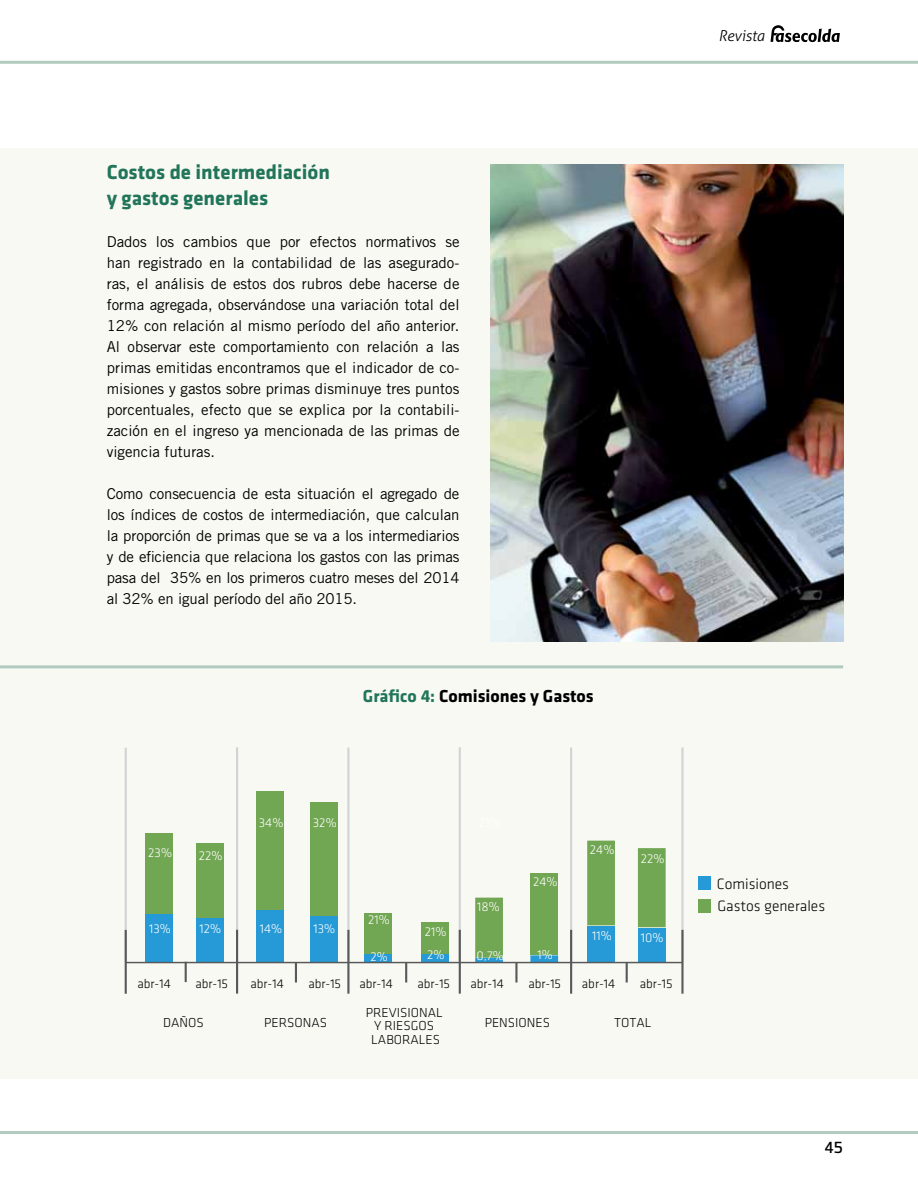
<style>
.page{position:relative;width:918px;height:1188px;background:#fff}
.page>*{position:absolute;margin:0;border:0;box-sizing:border-box;transform-origin:0 0}
.t1{font:700 21px/25.2px "Klavika";color:#21755b}
.t2{font:700 18px "Klavika";color:#000}
.t3{font:300 15.45px/22px "Klavika";color:#000}
.t4{font:15px/21px "Trade Gothic LT Std";letter-spacing:-.005em;color:#000;text-align:justify}
.t5{font:italic 300 15px "Aller";color:#000}
.t6{font:15px "Collator";color:#000}
.t7{font:300 13.5px/13.5px "Klavika";color:#000;text-align:center}
.t8{font:300 13.2px/23.2px "Klavika";color:#fff}
.t9{font:300 13.2px "Klavika";color:#000}
.s1{color:#21755b}
</style>
<div class="page">
<hr style="left:0;top:1131px;width:918px;height:3px;background:#b1cbc0">
<hr style="left:0;top:61px;width:918px;height:3px;background:#b1cbc0">
<svg style="left:771px;top:25px;width:69px;height:17px"></svg>
<div style="left:0;top:148px;width:918px;height:931px;background:#f9f9f3"></div>
<div style="left:196px;top:918px;width:28px;height:45px;background:#259ad6"></div>
<div style="left:145px;top:914px;width:28px;height:49px;background:#259ad6"></div>
<div style="left:196px;top:844px;width:28px;height:74px;background:#71a653"></div>
<div style="left:145px;top:834px;width:28px;height:80px;background:#71a653"></div>
<div style="left:638px;top:928px;width:28px;height:35px;background:#259ad6"></div>
<div style="left:587px;top:926px;width:28px;height:37px;background:#259ad6"></div>
<div style="left:638px;top:848px;width:28px;height:79px;background:#71a653"></div>
<div style="left:587px;top:841px;width:28px;height:84px;background:#71a653"></div>
<div style="left:310px;top:916px;width:28px;height:47px;background:#259ad6"></div>
<div style="left:256px;top:910px;width:28px;height:53px;background:#259ad6"></div>
<div style="left:310px;top:803px;width:28px;height:113px;background:#71a653"></div>
<div style="left:256px;top:792px;width:28px;height:118px;background:#71a653"></div>
<div style="left:421px;top:953px;width:28px;height:10px;background:#259ad6"></div>
<div style="left:364px;top:953px;width:28px;height:10px;background:#259ad6"></div>
<div style="left:421px;top:922px;width:28px;height:32px;background:#71a653"></div>
<div style="left:364px;top:913px;width:28px;height:40px;background:#71a653"></div>
<svg style="left:530px;top:955px;width:28px;height:7px"></svg>
<svg style="left:475px;top:958px;width:28px;height:4px"></svg>
<div style="left:530px;top:874px;width:28px;height:81px;background:#71a653"></div>
<div style="left:475px;top:898px;width:28px;height:60px;background:#71a653"></div>
<div style="left:698px;top:877px;width:12px;height:13px;background:#259ad6"></div>
<div style="left:698px;top:899px;width:13px;height:13px;background:#71a653"></div>
<hr style="left:125px;top:748px;width:2px;height:214px;background:#d1d3d4">
<hr style="left:236px;top:747px;width:2px;height:215px;background:#d1d3d4">
<hr style="left:459px;top:747px;width:2px;height:215px;background:#d1d3d4">
<hr style="left:570px;top:747px;width:2px;height:215px;background:#d1d3d4">
<hr style="left:681px;top:747px;width:3px;height:215px;background:#d1d3d4">
<hr style="left:347px;top:747px;width:2px;height:215px;background:#d1d3d4">
<hr style="left:126px;top:962px;width:556px;height:1px;background:#58595b">
<hr style="left:125px;top:930px;width:2px;height:64px;background:#58595b">
<hr style="left:236px;top:930px;width:2px;height:64px;background:#58595b">
<hr style="left:459px;top:930px;width:2px;height:64px;background:#58595b">
<hr style="left:570px;top:930px;width:2px;height:64px;background:#58595b">
<hr style="left:681px;top:930px;width:3px;height:64px;background:#58595b">
<hr style="left:347px;top:930px;width:2px;height:64px;background:#58595b">
<hr style="left:185px;top:962px;width:2px;height:20px;background:#58595b">
<hr style="left:295px;top:962px;width:2px;height:21px;background:#58595b">
<hr style="left:405px;top:962px;width:2px;height:21px;background:#58595b">
<hr style="left:515px;top:962px;width:3px;height:21px;background:#58595b">
<hr style="left:626px;top:962px;width:2px;height:21px;background:#58595b">
<img style="left:490px;top:165px;width:353px;height:476px">
<hr style="left:0;top:665px;width:843px;height:3px;background:#b1cbc0">
<p class="t5" style="left:718px;top:27px;width:48px">Revista</p>
<p class="t1" style="left:107px;top:160px;width:225px">Costos de intermediación y gastos generales</p>
<p class="t4" style="left:107px;top:231px;width:354px">Dados los cambios que por efectos normativos se han registrado en la contabilidad de las asegurado&shy;ras, el análisis de estos dos rubros debe hacerse de forma agregada, observándose una variación total del 12% con relación al mismo período del año anterior.<br>Al observar este comportamiento con relación a las primas emitidas encontramos que el indicador de co&shy;misiones y gastos sobre primas disminuye tres puntos porcentuales, efecto que se explica por la contabili&shy;zación en el ingreso ya mencionada de las primas de vigencia futuras.</p>
<p class="t4" style="left:107px;top:483px;width:354px">Como consecuencia de esta situación el agregado de los índices de costos de intermediación, que calculan la proporción de primas que se va a los intermediarios y de eficiencia que relaciona los gastos con las primas pasa del 35% en los primeros cuatro meses del 2014 al 32% en igual período del año 2015.</p>
<p class="t2" style="left:363px;top:686px;width:232px"><span class="s1">Gráfico 4:</span> Comisiones y Gastos</p>
<p class="t8" style="left:148px;top:841px;width:25px">23%</p>
<p class="t8" style="left:199px;top:844px;width:25px">22%</p>
<p class="t8" style="left:149px;top:917px;width:23px">13%</p>
<p class="t8" style="left:199px;top:917px;width:23px">12%</p>
<p class="t8" style="left:259px;top:811px;width:26px">34%</p>
<p class="t8" style="left:313px;top:811px;width:25px">32%</p>
<p class="t8" style="left:260px;top:917px;width:24px">14%</p>
<p class="t8" style="left:313px;top:917px;width:23px">13%</p>
<p class="t8" style="left:368px;top:908px;width:23px">21%</p>
<p class="t8" style="left:370px;top:945px;width:19px">2%</p>
<p class="t8" style="left:425px;top:917px;width:23px">17%</p>
<p class="t8" style="left:425px;top:920px;width:23px">21%<br>2%</p>
<p class="t8" style="left:477px;top:895px;width:24px">18%</p>
<p class="t8" style="left:477px;top:944px;width:29px">0,7%</p>
<p class="t8" style="left:533px;top:870px;width:26px">24%</p>
<p class="t8" style="left:538px;top:944px;width:17px">1%</p>
<p class="t8" style="left:590px;top:839px;width:26px">24%</p>
<p class="t8" style="left:641px;top:847px;width:25px">22%</p>
<p class="t8" style="left:592px;top:924px;width:21px">11%</p>
<p class="t8" style="left:641px;top:926px;width:24px">10%</p>
<p class="t9" style="left:137px;top:977px;width:35px">abr-14</p>
<p class="t9" style="left:195px;top:977px;width:34px">abr-15</p>
<p class="t9" style="left:250px;top:977px;width:35px">abr-14</p>
<p class="t9" style="left:308px;top:977px;width:34px">abr-15</p>
<p class="t9" style="left:359px;top:977px;width:35px">abr-14</p>
<p class="t9" style="left:417px;top:977px;width:34px">abr-15</p>
<p class="t9" style="left:470px;top:977px;width:35px">abr-14</p>
<p class="t9" style="left:528px;top:977px;width:34px">abr-15</p>
<p class="t9" style="left:582px;top:977px;width:35px">abr-14</p>
<p class="t9" style="left:640px;top:977px;width:34px">abr-15</p>
<p class="t7" style="left:366px;top:1006px;width:78px">PREVISIONAL<br>Y RIESGOS<br>LABORALES</p>
<p class="t7" style="left:163px;top:1016px;width:42px">DAÑOS</p>
<p class="t7" style="left:264px;top:1016px;width:64px">PERSONAS</p>
<p class="t7" style="left:485px;top:1016px;width:67px">PENSIONES</p>
<p class="t7" style="left:614px;top:1016px;width:39px">TOTAL</p>
<p class="t3" style="left:717px;top:873px;width:110px">Comisiones<br>Gastos generales</p>
<p class="t6" style="left:824px;top:1139px;width:21px">45</p>
</div>
